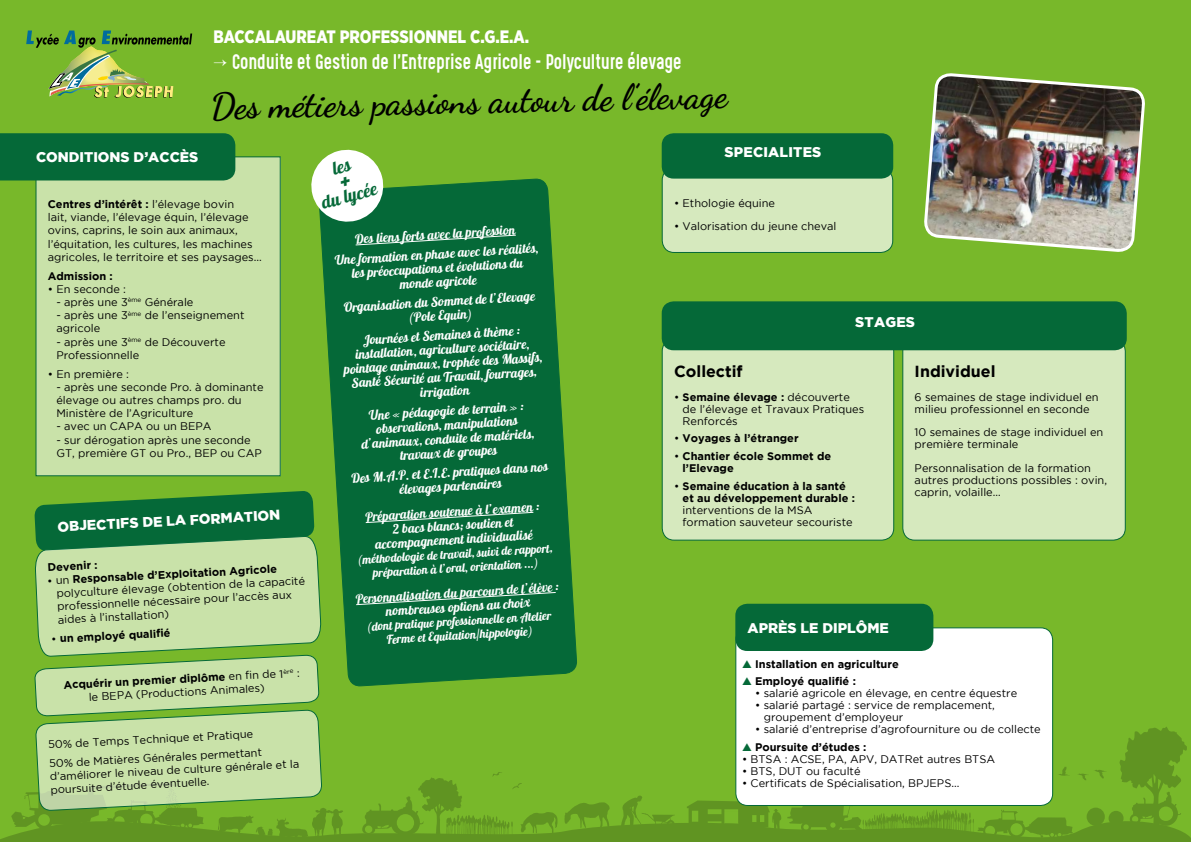
<style>
.page{position:relative;width:1191px;height:842px;background:#78b82a}
.page>*{position:absolute;margin:0;border:0;box-sizing:border-box;transform-origin:0 0}
.t1{font:700 36px "Dancing Script";color:#000}
.t2{font:18px "Gotcha Gothic";color:#fff;scale:.92 1}
.t3{font:900 18px "Gotham Narrow";color:#fff;scale:.92 1}
.t4{font:18px "Galada";color:#056938}
.t5{font:700 16px "Gotham";color:#000}
.t6{font:900 14px "Gotham";color:#fff}
.t7{font:13px/14px "Galada";color:#fff;text-align:center}
.t8{font:12px/14px "Galada";color:#fff;text-align:center}
.t9{font:11px/13.2px "Gotham";color:#000}
.t10{font:700 11px/12px "Gotham";color:#000}
.s1{font-weight:700}
.s2{font-weight:400}
.s3{color:#056938}
</style>
<div class="page">
<img style="left:26px;top:31px;width:166px;height:67px">
<svg style="left:320px;top:178px;width:247px;height:312px;background:#0e6f37"></svg>
<div style="left:36px;top:157px;width:244px;height:319px;background:#c9e2a9"></div>
<div style="left:36px;top:156px;width:245px;height:320px;border:1px solid #056938"></div>
<div style="left:0;top:133px;width:235px;height:47px;background:#056938"></div>
<svg style="left:0;top:490px;width:1191px;height:352px"></svg>
<div style="left:662px;top:339px;width:231px;height:201px;background:#d6e9be;border-radius:12px"></div>
<div style="left:661px;top:339px;width:233px;height:202px;border:1px solid #056938;border-radius:12px"></div>
<div style="left:902px;top:339px;width:223px;height:201px;background:#d6e9be;border-radius:12px"></div>
<div style="left:902px;top:339px;width:223px;height:202px;border:1px solid #056938;border-radius:12px"></div>
<div style="left:661px;top:301px;width:465px;height:49px;background:#056938;border-radius:12px"></div>
<div style="left:662px;top:168px;width:230px;height:84px;background:#d6e9be;border-radius:12px"></div>
<div style="left:661px;top:168px;width:232px;height:85px;border:1px solid #056938;border-radius:12px"></div>
<div style="left:661px;top:133px;width:232px;height:46px;background:#056938;border-radius:12px"></div>
<div style="left:736px;top:628px;width:316px;height:177px;background:#fff;border-radius:12px"></div>
<div style="left:735px;top:627px;width:318px;height:179px;border:1px solid #056938;border-radius:12px"></div>
<div style="left:735px;top:604px;width:198px;height:47px;background:#056938;border-radius:12px"></div>
<img style="left:924px;top:73px;width:221px;height:179px">
<svg style="left:311px;top:149px;width:76px;height:77px"></svg>
<h2 class="t3" style="left:214px;top:25px;width:344px">BACCALAUREAT PROFESSIONNEL C.G.E.A.</h2>
<h2 class="t2" style="left:214px;top:48px;width:510px">→ Conduite et Gestion de l’Entreprise Agricole - Polyculture élevage</h2>
<p class="t6" style="left:36px;top:149px;width:164px">CONDITIONS D’ACCÈS</p>
<h1 class="t1" style="left:210px;top:83px;width:518px;rotate:-1deg">Des métiers passions autour de l’élevage</h1>
<p class="t6" style="left:724px;top:144px;width:98px">SPECIALITES</p>
<p class="t9" style="left:48px;top:197px;width:215px"><span class="s1">Centres d’intérêt :</span> l’élevage bovin<br>lait, viande, l’élevage équin, l’élevage ovins, caprins, le soin aux animaux, l’équitation, les cultures, les machines agricoles, le territoire et ses paysages...</p>
<p class="t10" style="left:48px;top:269px;width:66px">Admission :</p>
<p class="t9" style="left:48px;top:282px;width:80px">• En seconde :</p>
<p class="t9" style="left:56px;top:295px;width:138px">- après une 3<sup>ème</sup> Générale</p>
<p class="t9" style="left:56px;top:308px;width:189px">- après une 3<sup>ème</sup> de l’enseignement agricole</p>
<p class="t9" style="left:56px;top:335px;width:171px">- après une 3<sup>ème</sup> de Découverte<br>Professionnelle</p>
<p class="t9" style="left:48px;top:367px;width:83px">• En première :</p>
<p class="t9" style="left:56px;top:380px;width:209px">- après une seconde Pro. à dominante élevage ou autres champs pro. du<br>Ministère de l’Agriculture</p>
<p class="t9" style="left:56px;top:420px;width:157px">- avec un CAPA ou un BEPA</p>
<p class="t9" style="left:56px;top:433px;width:207px">- sur dérogation après une seconde<br>GT, première GT ou Pro., BEP ou CAP</p>
<p class="t6" style="left:57px;top:518px;width:225px;rotate:-3deg">OBJECTIFS DE LA FORMATION</p>
<p class="t10" style="left:47px;top:561px;width:52px;rotate:-3deg">Devenir :</p>
<p class="t9" style="left:56px;top:573px;width:250px;text-indent:-9px;rotate:-3deg">• un <span class="s1">Responsable d’Exploitation Agricole </span>polyculture élevage (obtention de la capacité professionnelle nécessaire pour l’accès aux aides à l’installation)</p>
<p class="t10" style="left:51px;top:633px;width:121px;rotate:-3deg"><span class="s2">•</span> un employé qualifi é</p>
<p class="t9" style="left:88px;top:677px;width:213px;text-indent:-24px;rotate:-3deg"><span class="s1">Acquérir un premier diplôme</span> en fi n de 1<sup>ère</sup> : le BEPA (Productions Animales)</p>
<p class="t9" style="left:48px;top:735px;width:214px;line-height:18.9px;rotate:-3deg">50% de Temps Technique et Pratique<br>50% de Matières Générales permettant</p>
<p class="t9" style="left:50px;top:770px;width:251px;rotate:-3deg">d’améliorer le niveau de culture générale et la poursuite d’étude éventuelle.</p>
<h2 class="t4" style="left:319px;top:193px;width:58px;rotate:-15deg">du lycée</h2>
<p class="t7" style="left:333px;top:230px;width:205px;line-height:19.6px;rotate:-3deg">Des liens forts avec la profession<br>Une formation en phase avec les réalités,</p>
<p class="t7" style="left:351px;top:266px;width:173px;rotate:-3deg">les préoccupations et évolutions du monde agricole</p>
<p class="t7" style="left:343px;top:300px;width:193px;rotate:-3deg">Organisation du Sommet de l’Elevage (Pole Equin)</p>
<p class="t7" style="left:342px;top:334px;width:200px;rotate:-3deg">Journées et Semaines à thème : installation, agriculture sociétaire, pointage animaux, trophée des Massifs,<br>Santé Sécurité au Travail, fourrages, irrigation</p>
<p class="t7" style="left:360px;top:408px;width:175px;rotate:-3deg">Une « pédagogie de terrain » : observations, manipulations d’animaux, conduite de matériels, travaux de groupes</p>
<p class="t7" style="left:351px;top:471px;width:198px;rotate:-3deg">Des M.A.P. et E.I.E. pratiques dans nos élevages partenaires</p>
<p class="t7" style="left:365px;top:509px;width:176px;rotate:-3deg">Préparation soutenue à l’examen :<br>2 bacs blancs; soutien et accompagnement individualisé</p>
<p class="t8" style="left:357px;top:554px;width:197px;rotate:-4deg">(méthodologie de travail, suivi de rapport, préparation à l’oral, orientation ...)</p>
<p class="t7" style="left:355px;top:591px;width:205px;rotate:-3deg">Personnalisation du parcours de l’élève : nombreuses options au choix</p>
<p class="t8" style="left:366px;top:621px;width:187px;rotate:-4deg">(dont pratique professionnelle en Atelier<br>Ferme et Equitation/hippologie)</p>
<p class="t9" style="left:674px;top:196px;width:103px">• Ethologie équine</p>
<p class="t9" style="left:674px;top:219px;width:164px">• Valorisation du jeune cheval</p>
<p class="t6" style="left:855px;top:314px;width:61px">STAGES</p>
<h3 class="t5" style="left:674px;top:362px;width:70px">Collectif</h3>
<p class="t9" style="left:682px;top:391px;width:183px;line-height:12px;text-indent:-9px">• <span class="s1">Semaine élevage :</span> découverte de l’élevage et Travaux Pratiques<br>Renforcés</p>
<p class="t10" style="left:674px;top:432px;width:126px"><span class="s2">•</span> Voyages à l’étranger</p>
<p class="t10" style="left:682px;top:450px;width:150px;text-indent:-9px"><span class="s2">•</span> Chantier école Sommet de l’Elevage</p>
<p class="t10" style="left:682px;top:479px;width:174px;text-indent:-9px"><span class="s2">•</span> Semaine éducation à la santé et au développement durable :</p>
<p class="t9" style="left:682px;top:504px;width:171px;line-height:12px">interventions de la MSA formation sauveteur secouriste</p>
<h3 class="t5" style="left:914px;top:362px;width:82px">Individuel</h3>
<p class="t9" style="left:914px;top:391px;width:186px;line-height:12px">6 semaines de stage individuel en milieu professionnel en seconde</p>
<p class="t9" style="left:914px;top:426px;width:190px;line-height:12px">10 semaines de stage individuel en première terminale</p>
<p class="t9" style="left:914px;top:461px;width:194px;line-height:12px">Personnalisation de la formation autres productions possibles : ovin, caprin, volaille…</p>
<p class="t6" style="left:747px;top:620px;width:143px">APRÈS LE DIPLÔME</p>
<p class="t10" style="left:742px;top:657px;width:158px"><span class="s3">▲</span> Installation en agriculture</p>
<p class="t10" style="left:742px;top:675px;width:115px"><span class="s3">▲</span> Employé qualifié :</p>
<p class="t9" style="left:755px;top:687px;width:263px">• salarié agricole en élevage, en centre équestre</p>
<p class="t9" style="left:764px;top:699px;width:233px;line-height:12px;text-indent:-9px">• salarié partagé : service de remplacement, groupement d’employeur</p>
<p class="t9" style="left:755px;top:723px;width:287px">• salarié d’entreprise d’agrofourniture ou de collecte</p>
<p class="t10" style="left:742px;top:741px;width:126px"><span class="s3">▲</span> Poursuite d’études :</p>
<p class="t9" style="left:742px;top:752px;width:255px">• BTSA : ACSE, PA, APV, DATRet autres BTSA</p>
<p class="t9" style="left:742px;top:764px;width:120px">• BTS, DUT ou faculté</p>
<p class="t9" style="left:742px;top:776px;width:219px">• Certificats de Spécialisation, BPJEPS...</p>
</div>
